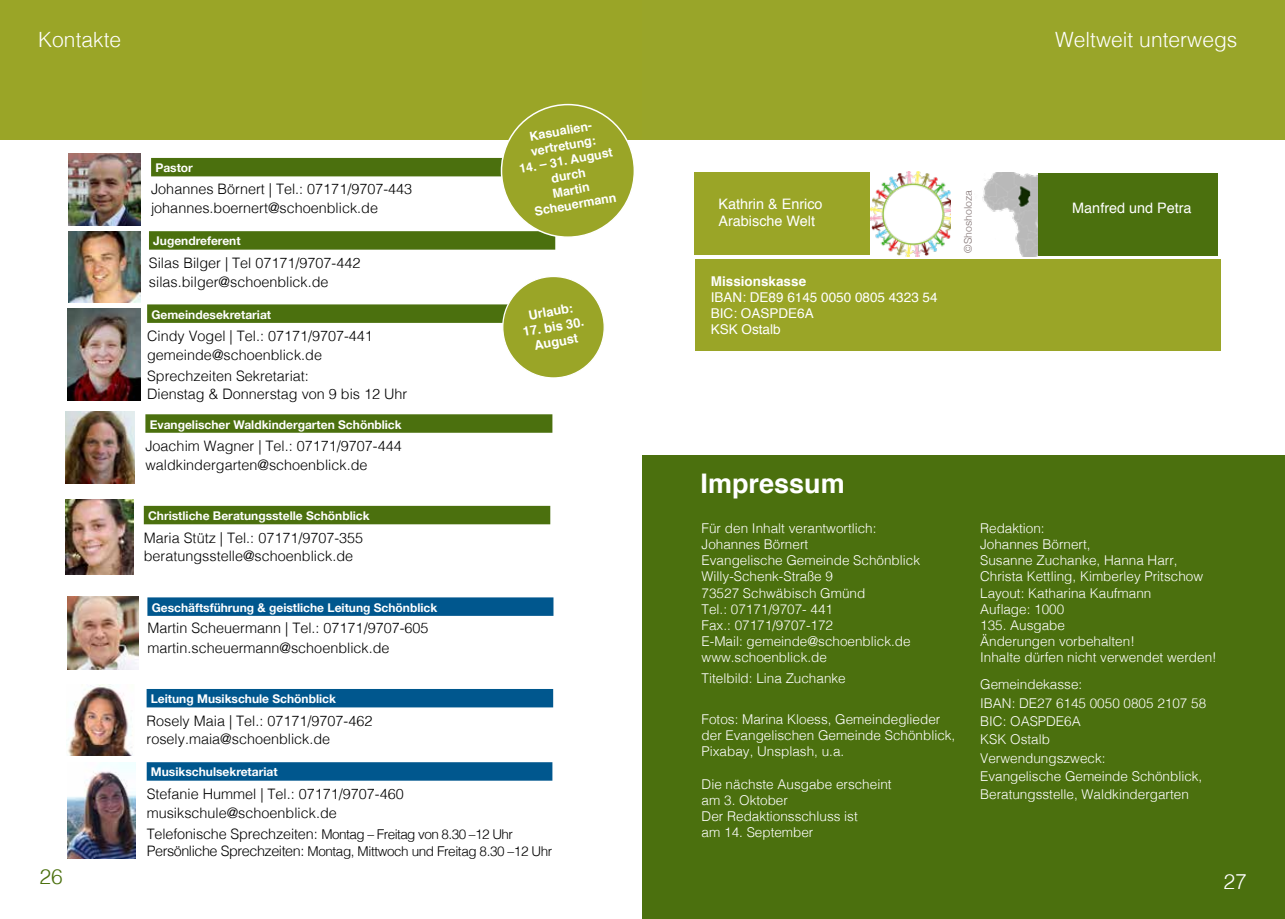
<style>
.page{position:relative;width:1285px;height:919px;background:#fff}
.page>*{position:absolute;margin:0;border:0;box-sizing:border-box;transform-origin:0 0}
.t1{font:700 27px "Helvetica";color:#fff}
.t2{font:300 21px "Helvetica";color:#fff}
.t3{font:300 21px "Helvetica";color:#4b700e}
.t4{font:300 14.4px/18.3px "Helvetica";color:#000}
.t5{font:14.4px/17.2px "Helvetica";color:#fff}
.t6{font:300 13.5px/16.2px "Helvetica";color:#fff}
.t7{font:300 13.5px/17.2px "Helvetica";letter-spacing:-.03em;color:#000}
.t8{font:13.5px/16.2px "Helvetica";color:#fff}
.t9{font:700 13.5px "Helvetica";color:#fff}
.t10{font:700 12.9px/15.5px "Helvetica";color:#fff;text-align:center}
.t11{font:700 12.45px/15px "Helvetica";color:#fff}
.t12{font:700 12px "Helvetica Neue";color:#fff}
.t13{font:300 10.5px "Helvetica";color:#817373}
.s1{font-size:14.4px}
</style>
<div class="page">
<div style="left:0;top:0;width:642px;height:139px;background:#9aa527"></div>
<div style="left:642px;top:0;width:642px;height:139px;background:#99a529"></div>
<div style="left:642px;top:456px;width:642px;height:462px;background:#4b700e"></div>
<div style="left:151px;top:158px;width:405px;height:18px;background:#4b700e"></div>
<div style="left:147px;top:762px;width:405px;height:18px;background:#00578e"></div>
<img style="left:67px;top:762px;width:68px;height:95px">
<div style="left:147px;top:689px;width:406px;height:18px;background:#00578e"></div>
<img style="left:66px;top:684px;width:67px;height:71px">
<div style="left:144px;top:506px;width:406px;height:18px;background:#4b700e"></div>
<img style="left:65px;top:499px;width:68px;height:75px">
<div style="left:145px;top:414px;width:407px;height:18px;background:#4b700e"></div>
<img style="left:66px;top:411px;width:69px;height:72px">
<div style="left:149px;top:231px;width:406px;height:18px;background:#4b700e"></div>
<img style="left:68px;top:153px;width:72px;height:72px">
<img style="left:68px;top:232px;width:72px;height:70px">
<div style="left:147px;top:597px;width:406px;height:18px;background:#00578e"></div>
<img style="left:67px;top:596px;width:71px;height:73px">
<div style="left:147px;top:304px;width:406px;height:19px;background:#4b700e"></div>
<img style="left:68px;top:308px;width:72px;height:93px">
<div style="left:694px;top:172px;width:255px;height:83px;background:#9aa527"></div>
<img style="left:870px;top:171px;width:80px;height:86px">
<div style="left:965px;top:173px;width:252px;height:83px;background:#4b700e"></div>
<div style="left:965px;top:172px;width:72px;height:85px;background:#fff"></div>
<img style="left:982px;top:172px;width:55px;height:85px">
<div style="left:695px;top:259px;width:525px;height:92px;background:#9aa527"></div>
<div style="left:502px;top:276px;width:102px;height:102px;background:#9aa527;border-radius:50%"></div>
<div style="left:501px;top:105px;width:133px;height:132px;background:#9aa527;border-radius:50%"></div>
<h2 class="t2" style="left:38px;top:22px;width:84px">Kontakte</h2>
<h2 class="t3" style="left:39px;top:858px;width:25px">26</h2>
<p class="t12" style="left:155px;top:160px;width:39px">Pastor</p>
<p class="t4" style="left:151px;top:178px;width:262px;line-height:19.4px">Johannes Börnert | Tel.: 07171/9707-443 johannes.boernert@schoenblick.de</p>
<p class="t12" style="left:153px;top:234px;width:89px">Jugendreferent</p>
<p class="t4" style="left:149px;top:253px;width:213px">Silas Bilger | Tel 07171/9707-442 silas.bilger@schoenblick.de</p>
<p class="t12" style="left:151px;top:307px;width:121px">Gemeindesekretariat</p>
<p class="t4" style="left:147px;top:326px;width:227px">Cindy Vogel | Tel.: 07171/9707-441 gemeinde@schoenblick.de</p>
<p class="t4" style="left:147px;top:366px;width:262px;line-height:17.2px">Sprechzeiten Sekretariat:<br>Dienstag &amp; Donnerstag von 9 bis 12 Uhr</p>
<p class="t12" style="left:150px;top:417px;width:253px">Evangelischer Waldkindergarten Schönblick</p>
<p class="t4" style="left:145px;top:436px;width:258px">Joachim Wagner | Tel.: 07171/9707-444 waldkindergarten@schoenblick.de</p>
<p class="t12" style="left:148px;top:508px;width:223px">Christliche Beratungsstelle Schönblick</p>
<p class="t4" style="left:144px;top:527px;width:221px">Maria Stütz | Tel.: 07171/9707-355 beratungsstelle@schoenblick.de</p>
<p class="t12" style="left:152px;top:600px;width:287px">Geschäftsführung &amp; geistliche Leitung Schönblick</p>
<p class="t4" style="left:147px;top:617px;width:282px;line-height:19.4px">Martin Scheuermann | Tel.: 07171/9707-605 martin.scheuermann@schoenblick.de</p>
<p class="t12" style="left:151px;top:691px;width:187px">Leitung Musikschule Schönblick</p>
<p class="t4" style="left:147px;top:710px;width:227px">Rosely Maia | Tel.: 07171/9707-462 rosely.maia@schoenblick.de</p>
<p class="t11" style="left:527px;top:129px;width:68px;rotate:-10deg">Kasualien&shy;vertretung:</p>
<p class="t11" style="left:518px;top:161px;width:96px;text-align:center;rotate:-10deg">14. – 31. August durch<br>Martin<br>Scheuermann</p>
<p class="t10" style="left:527px;top:308px;width:47px;rotate:-10deg">Urlaub:</p>
<p class="t10" style="left:522px;top:324px;width:63px;rotate:-10deg">17. bis 30.<br>August</p>
<p class="t12" style="left:151px;top:764px;width:128px">Musikschulsekretariat</p>
<p class="t4" style="left:147px;top:783px;width:258px">Stefanie Hummel | Tel.: 07171/9707-460 musikschule@schoenblick.de</p>
<p class="t7" style="left:147px;top:824px;width:407px"><span class="s1">Telefonische Sprechzeiten:</span> Montag – Freitag von 8.30 –12 Uhr<br><span class="s1">Persönliche Sprechzeiten:</span> Montag, Mittwoch und Freitag 8.30 –12 Uhr</p>
<h2 class="t2" style="left:1054px;top:22px;width:184px">Weltweit unterwegs</h2>
<p class="t13" style="left:958px;top:253px;width:64px;rotate:-90deg">©Shosholoza</p>
<p class="t5" style="left:718px;top:195px;width:106px">Kathrin &amp; Enrico<br>Arabische Welt</p>
<p class="t5" style="left:1072px;top:200px;width:121px">Manfred und Petra</p>
<p class="t9" style="left:710px;top:270px;width:97px">Missionskasse</p>
<p class="t8" style="left:710px;top:289px;width:228px">IBAN: DE89 6145 0050 0805 4323 54<br>BIC: OASPDE6A<br>KSK Ostalb</p>
<h1 class="t1" style="left:700px;top:461px;width:146px">Impressum</h1>
<p class="t6" style="left:701px;top:519px;width:220px">Für den Inhalt verantwortlich:<br>Johannes Börnert<br>Evangelische Gemeinde Schönblick<br>Willy-Schenk-Straße 9<br>73527 Schwäbisch Gmünd<br>Tel.: 07171/9707- 441<br>Fax.: 07171/9707-172<br>E-Mail: gemeinde@schoenblick.de www.schoenblick.de</p>
<p class="t6" style="left:701px;top:669px;width:146px">Titelbild: Lina Zuchanke</p>
<p class="t6" style="left:701px;top:710px;width:255px">Fotos: Marina Kloess, Gemeindeglieder der Evangelischen Gemeinde Schönblick,<br>Pixabay, Unsplash, u.a.</p>
<p class="t6" style="left:701px;top:774px;width:191px">Die nächste Ausgabe erscheint am 3. Oktober<br>Der Redaktionsschluss ist<br>am 14. September</p>
<p class="t6" style="left:979px;top:519px;width:238px">Redaktion:<br>Johannes Börnert,<br>Susanne Zuchanke, Hanna Harr,<br>Christa Kettling, Kimberley Pritschow<br>Layout: Katharina Kaufmann<br>Auflage: 1000<br>135. Ausgabe<br>Änderungen vorbehalten!<br>Inhalte dürfen nicht verwendet werden!</p>
<p class="t6" style="left:979px;top:674px;width:227px;line-height:18.3px">Gemeindekasse:<br>IBAN: DE27 6145 0050 0805 2107 58<br>BIC: OASPDE6A<br>KSK Ostalb<br>Verwendungszweck:<br>Evangelische Gemeinde Schönblick,<br>Beratungsstelle, Waldkindergarten</p>
<h2 class="t2" style="left:1222px;top:863px;width:25px">27</h2>
</div>
